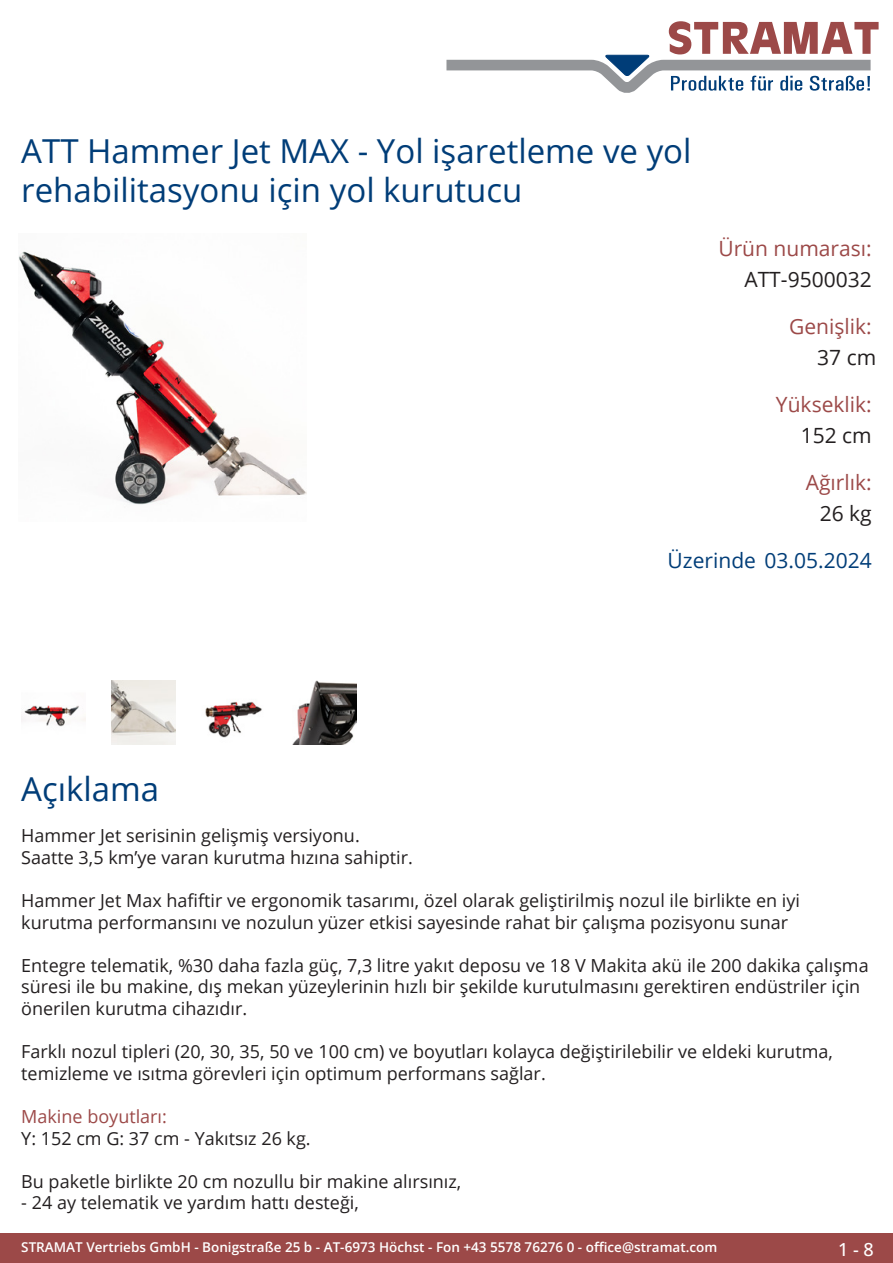
<style>
.page{position:relative;width:893px;height:1263px;background:#fff}
.page>*{position:absolute;margin:0;border:0;box-sizing:border-box;transform-origin:0 0}
.Produkttitel{font:33px/39.6px "Open Sans";color:#003d78}
.TechDaten_Überschrif{font:21px "Open Sans";color:#9c4948}
.TechDaten_Inhalt{font:21px "Open Sans";color:#231f20}
.Erstellungsdatum{font:21px "Open Sans";color:#003d78}
.Beschreibung_Text{font:18px/21.6px "Open Sans";color:#231f20}
.t1{font:500 18px "Open Sans";color:#fff}
.t2{font:600 13.5px "Open Sans";color:#fff}
.s1{color:#9c4948}
</style>
<div class="page">
<div style="left:0;top:1233px;width:893px;height:30px;background:#9c4948"></div>
<svg style="left:446px;top:21px;width:433px;height:72px"></svg>
<img style="left:18px;top:251px;width:288px;height:254px">
<img style="left:21px;top:705px;width:64px;height:22px">
<img style="left:112px;top:680px;width:63px;height:64px">
<img style="left:205px;top:701px;width:57px;height:37px">
<img style="left:292px;top:680px;width:64px;height:64px">
<p class="Produkttitel" style="left:21px;top:130px;width:672px">ATT Hammer Jet MAX - Yol işaretleme ve yol rehabilitasyonu için yol kurutucu</p>
<p class="TechDaten_Überschrif" style="left:718px;top:234px;width:155px">Ürün numarası:</p>
<p class="TechDaten_Inhalt" style="left:744px;top:265px;width:129px">ATT-9500032</p>
<p class="TechDaten_Überschrif" style="left:789px;top:312px;width:84px">Genişlik:</p>
<p class="TechDaten_Inhalt" style="left:817px;top:343px;width:61px">37 cm</p>
<p class="TechDaten_Überschrif" style="left:776px;top:390px;width:97px">Yükseklik:</p>
<p class="TechDaten_Inhalt" style="left:801px;top:421px;width:73px">152 cm</p>
<p class="TechDaten_Überschrif" style="left:806px;top:468px;width:67px">Ağırlık:</p>
<p class="TechDaten_Inhalt" style="left:820px;top:499px;width:54px">26 kg</p>
<p class="Erstellungsdatum" style="left:668px;top:546px;width:206px">Üzerinde 03.05.2024</p>
<p class="Produkttitel" style="left:21px;top:768px;width:140px">Açıklama</p>
<p class="Beschreibung_Text" style="left:21px;top:824px;width:393px">Hammer Jet serisinin gelişmiş versiyonu.<br>Saatte 3,5 km’ye varan kurutma hızına sahiptir.</p>
<p class="Beschreibung_Text" style="left:21px;top:889px;width:780px">Hammer Jet Max hafiftir ve ergonomik tasarımı, özel olarak geliştirilmiş nozul ile birlikte en iyi kurutma performansını ve nozulun yüzer etkisi sayesinde rahat bir çalışma pozisyonu sunar</p>
<p class="Beschreibung_Text" style="left:21px;top:954px;width:849px">Entegre telematik, %30 daha fazla güç, 7,3 litre yakıt deposu ve 18 V Makita akü ile 200 dakika çalışma süresi ile bu makine, dış mekan yüzeylerinin hızlı bir şekilde kurutulmasını gerektiren endüstriler için önerilen kurutma cihazıdır.</p>
<p class="Beschreibung_Text" style="left:21px;top:1040px;width:813px">Farklı nozul tipleri (20, 30, 35, 50 ve 100 cm) ve boyutları kolayca değiştirilebilir ve eldeki kurutma, temizleme ve ısıtma görevleri için optimum performans sağlar.</p>
<p class="Beschreibung_Text" style="left:21px;top:1105px;width:291px"><span class="s1">Makine boyutları:<br></span>Y: 152 cm G: 37 cm - Yakıtsız 26 kg.</p>
<p class="Beschreibung_Text" style="left:21px;top:1170px;width:442px">Bu paketle birlikte 20 cm nozullu bir makine alırsınız,</p>
<p class="Beschreibung_Text" style="left:21px;top:1191px;width:339px">- 24 ay telematik ve yardım hattı desteği,</p>
<p class="t2" style="left:21px;top:1238px;width:698px">STRAMAT Vertriebs GmbH - Bonigstraße 25 b - AT-6973 Höchst - Fon +43 5578 76276 0 - office@stramat.com</p>
<p class="t1" style="left:838px;top:1237px;width:37px">1 - 8</p>
</div>
